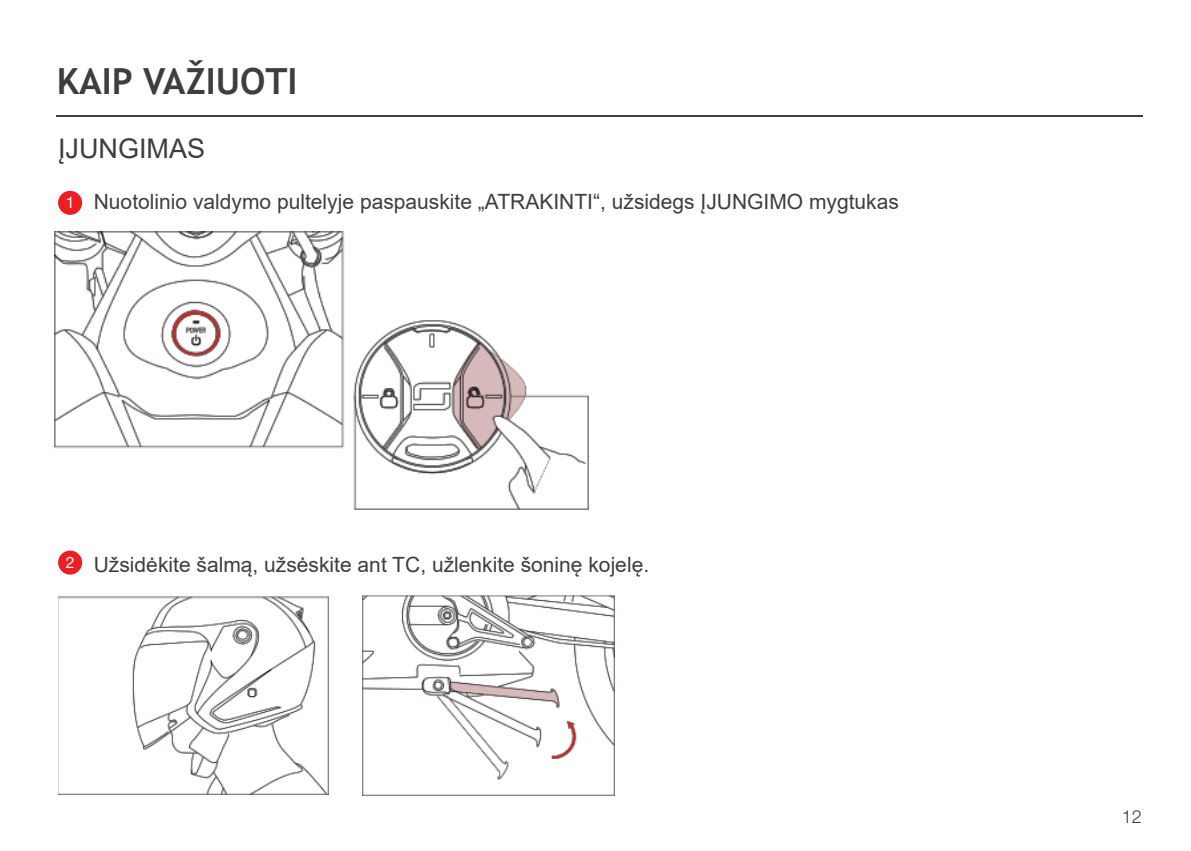
<style>
.page{position:relative;width:1191px;height:851px;background:#fff}
.page>*{position:absolute;margin:0;border:0;box-sizing:border-box;transform-origin:0 0}
.t1{font:700 36px "Trebuchet MS";color:#3e3e3f}
.t2{font:27px "Arial";color:#3e3e3f}
.t3{font:21px "Arial";color:#3e3e3f}
.t4{font:300 18px "Helvetica Neue LT Pro";color:#3e3e3f}
.t5{font:15.9px "Helvetica Neue LT Pro";color:#fff}
</style>
<div class="page">
<hr style="left:57px;top:115px;width:1086px;height:2px;background:#3e3e3f">
<img style="left:55px;top:232px;width:533px;height:277px">
<img style="left:362px;top:595px;width:252px;height:200px">
<img style="left:58px;top:596px;width:270px;height:198px">
<div style="left:58px;top:550px;width:24px;height:24px;background:#ee1d23;border-radius:50%"></div>
<div style="left:58px;top:191px;width:24px;height:24px;background:#ee1d23;border-radius:50%"></div>
<h1 class="t1" style="left:57px;top:59px;width:242px">KAIP VAŽIUOTI</h1>
<p class="t2" style="left:58px;top:129px;width:149px">ĮJUNGIMAS</p>
<p class="t3" style="left:94px;top:187px;width:806px">Nuotolinio valdymo pultelyje paspauskite „ATRAKINTI“, užsidegs ĮJUNGIMO mygtukas</p>
<p class="t5" style="left:66px;top:193px;width:10px">1</p>
<p class="t5" style="left:66px;top:552px;width:10px">2</p>
<p class="t3" style="left:94px;top:550px;width:557px">Užsidėkite šalmą, užsėskite ant TC, užlenkite šoninę kojelę.</p>
<p class="t4" style="left:1121px;top:805px;width:22px">12</p>
</div>
